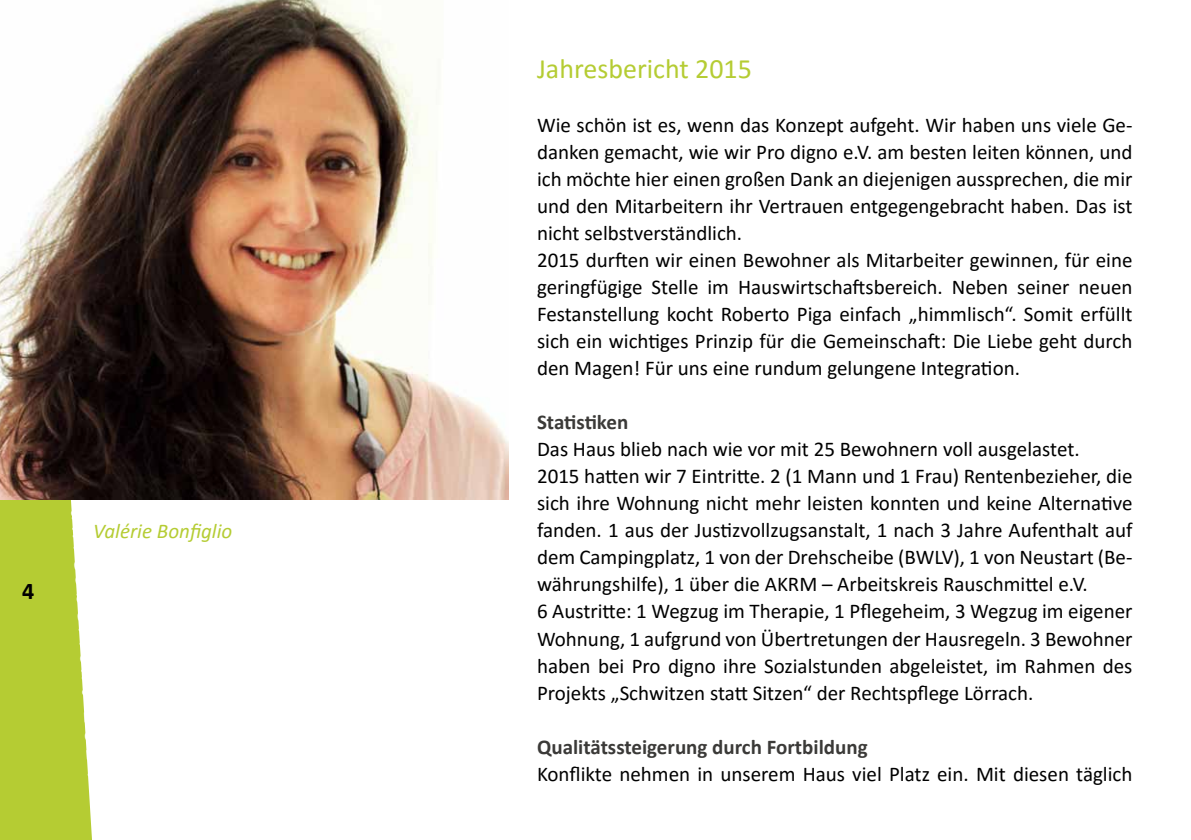
<style>
.page{position:relative;width:1191px;height:840px;background:#fff}
.page>*{position:absolute;margin:0;border:0;box-sizing:border-box;transform-origin:0 0}
.t1{font:28px "Calibri";color:#b5cc33}
.t2{font:700 24px "Calibri";color:#000}
.t3{font:21px/27px "Calibri";color:#000}
.t4{font:700 21px "Calibri";color:#3b3a38}
.t5{font:italic 21px "Calibri";color:#b5cc33}
</style>
<div class="page">
<svg style="left:0;top:499px;width:92px;height:340px;background:#bdd14a"></svg>
<img style="left:0;top:0;width:508px;height:499px">
<p class="t2" style="left:22px;top:573px;width:14px">4</p>
<p class="t5" style="left:93px;top:515px;width:141px">Valérie Bonfiglio</p>
<h1 class="t1" style="left:537px;top:49px;width:216px">Jahresbericht 2015</h1>
<p class="t3" style="left:537px;top:111px;width:597px">Wie schön ist es, wenn das Konzept aufgeht. Wir haben uns viele Ge&shy;danken gemacht, wie wir Pro digno e.V. am besten leiten können, und ich möchte hier einen großen Dank an diejenigen aussprechen, die mir und den Mitarbeitern ihr Vertrauen entgegengebracht haben. Das ist nicht selbstverständlich.<br>2015 durften wir einen Bewohner als Mitarbeiter gewinnen, für eine geringfügige Stelle im Hauswirtschaftsbereich. Neben seiner neuen Festanstellung kocht Roberto Piga einfach „himmlisch“. Somit erfüllt sich ein wichtiges Prinzip für die Gemeinschaft: Die Liebe geht durch den Magen! Für uns eine rundum gelungene Integration.</p>
<p class="t4" style="left:537px;top:407px;width:93px">Statistiken</p>
<p class="t3" style="left:537px;top:435px;width:597px">Das Haus blieb nach wie vor mit 25 Bewohnern voll ausgelastet.<br>2015 hatten wir 7 Eintritte. 2 (1 Mann und 1 Frau) Rentenbezieher, die sich ihre Wohnung nicht mehr leisten konnten und keine Alternative fanden. 1 aus der Justizvollzugsanstalt, 1 nach 3 Jahre Aufenthalt auf dem Campingplatz, 1 von der Drehscheibe (BWLV), 1 von Neustart (Be&shy;währungshilfe), 1 über die AKRM – Arbeitskreis Rauschmittel e.V.<br>6 Austritte: 1 Wegzug im Therapie, 1 Pflegeheim, 3 Wegzug im eigener Wohnung, 1 aufgrund von Übertretungen der Hausregeln. 3 Bewohner haben bei Pro digno ihre Sozialstunden abgeleistet, im Rahmen des Projekts „Schwitzen statt Sitzen“ der Rechtspflege Lörrach.</p>
<p class="t4" style="left:537px;top:731px;width:332px">Qualitätssteigerung durch Fortbildung</p>
<p class="t3" style="left:537px;top:759px;width:597px">Konflikte nehmen in unserem Haus viel Platz ein. Mit diesen täglich</p>
</div>
